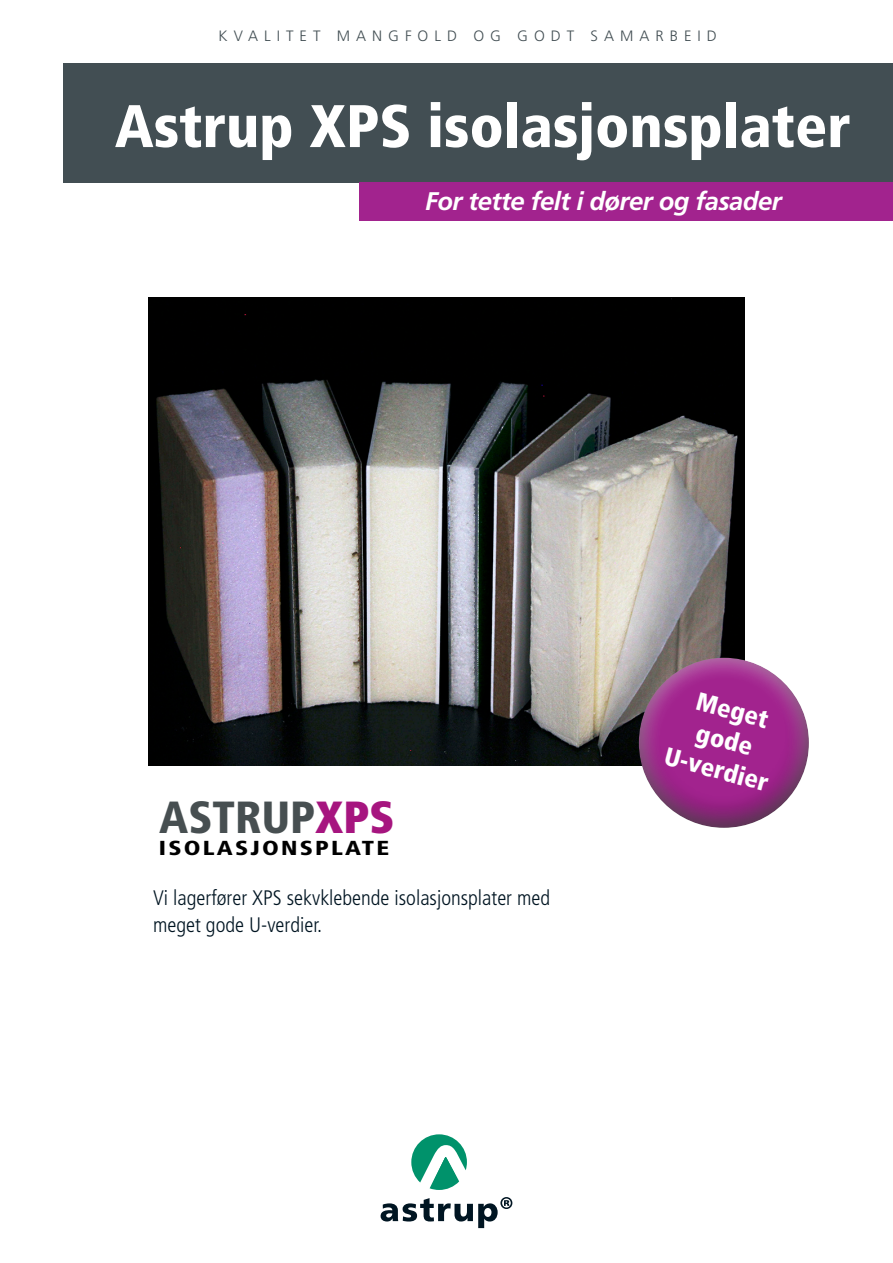
<style>
.page{position:relative;width:893px;height:1263px;background:#fff}
.page>*{position:absolute;margin:0;border:0;box-sizing:border-box;transform-origin:0 0}
.t1{font:900 condensed 60px "Frutiger LT Std";color:#fff}
.t2{font:900 condensed 45px "Frutiger LT Std";color:#474f51}
.t3{font:italic 700 25.5px "Frutiger LT Std";letter-spacing:-.02em;color:#fff}
.t4{font:900 condensed 25.5px "Frutiger LT Std";color:#fff}
.t5{font:300 condensed 21px "Frutiger LT Std";color:#001522}
.t6{font:900 condensed 20.25px "Frutiger LT Std";letter-spacing:.09em;color:#000;scale:1.21 1}
.t7{font:300 15px "Frutiger LT Std";letter-spacing:.4em;color:#424e53}
.s1{color:#a6157f}
</style>
<div class="page">
<img style="left:149px;top:298px;width:595px;height:467px">
<div style="left:64px;top:64px;width:829px;height:119px;background:#424e53"></div>
<div style="left:359px;top:183px;width:534px;height:38px;background:#a2238e"></div>
<div style="left:627px;top:645px;width:183px;height:184px;background:#231f20;opacity:.75"></div>
<svg style="left:411px;top:1134px;width:56px;height:56px"></svg>
<svg style="left:381px;top:1197px;width:131px;height:31px"></svg>
<p class="t7" style="left:219px;top:27px;width:500px">KVALITET MANGFOLD OG GODT SAMARBEID</p>
<p class="t1" style="left:115px;top:90px;width:737px">Astrup XPS isolasjonsplater</p>
<p class="t3" style="left:425px;top:187px;width:358px">For tette felt i dører og fasader</p>
<p class="t2" style="left:159px;top:790px;width:237px">ASTRUP<span class="s1">XPS</span></p>
<p class="t6" style="left:159px;top:835px;width:192px">ISOLASJONSPLATE</p>
<p class="t5" style="left:153px;top:885px;width:399px">Vi lagerfører XPS sekvklebende isolasjonsplater med</p>
<p class="t5" style="left:153px;top:912px;width:171px">meget gode U-verdier.</p>
<p class="t4" style="left:701px;top:686px;width:75px;rotate:15deg">Meget</p>
<p class="t4" style="left:700px;top:717px;width:59px;rotate:15deg">gode</p>
<p class="t4" style="left:669px;top:741px;width:108px;rotate:15deg">U-verdier</p>
</div>
